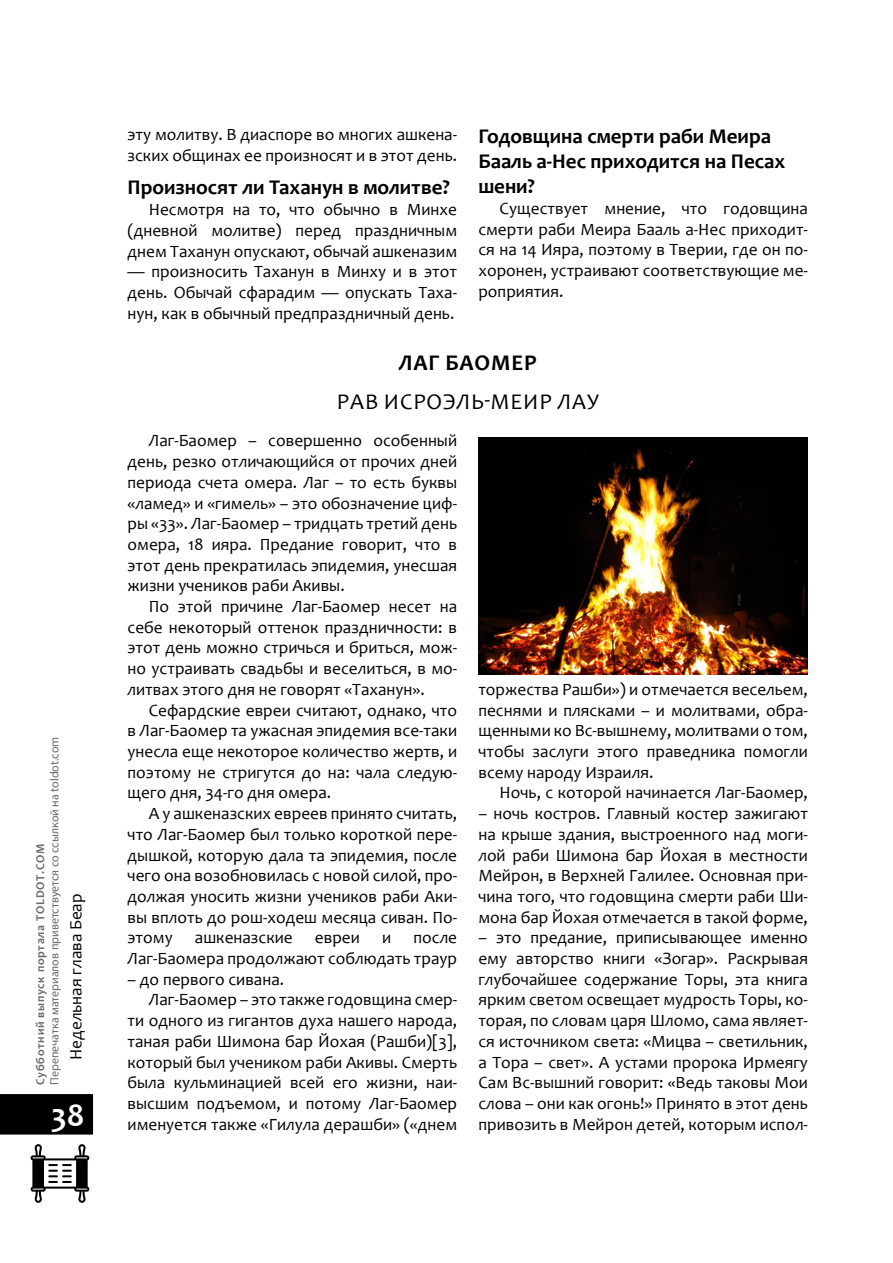
<style>
.page{position:relative;width:893px;height:1263px;background:#fff}
.page>*{position:absolute;margin:0;border:0;box-sizing:border-box;transform-origin:0 0}
.t1{font:700 33px "Candara";color:#fff}
.t2{font:22.5px "Candara";letter-spacing:.04em;color:#000}
.t3{font:700 22.5px "Candara";letter-spacing:.04em;color:#000}
.t4{font:700 21px/25.2px "Candara";color:#000}
.t5{font:17.25px/20.7px "Candara";color:#000;text-align:justify}
.t6{font:12px "Myriad Pro";color:#6c6a67}
.t7{font:700 12px "Candara";letter-spacing:.06em;color:#6c6a67}
</style>
<div class="page">
<div style="left:0;top:1094px;width:93px;height:40px;background:#000"></div>
<svg style="left:31px;top:1144px;width:58px;height:59px"></svg>
<img style="left:478px;top:437px;width:330px;height:237px">
<p class="t6" style="left:47px;top:1085px;width:350px;rotate:-90deg">Перепечатка материалов приветствуется со ссылкой на toldot.com</p>
<h1 class="t1" style="left:51px;top:1095px;width:35px">38</h1>
<p class="t7" style="left:33px;top:1085px;width:243px;rotate:-90deg">Субботний выпуск портала TOLDOT.COM</p>
<p class="t5" style="left:65px;top:1060px;width:168px;rotate:-90deg">Недельная глава Беар</p>
<p class="t5" style="left:128px;top:124px;width:331px">эту молитву. В диаспоре во многих ашкена&shy;зских общинах ее произносят и в этот день.</p>
<p class="t4" style="left:128px;top:175px;width:324px">Произносят ли Таханун в молитве?</p>
<p class="t5" style="left:128px;top:199px;width:331px;text-indent:21px">Несмотря на то, что обычно в Минхе (дневной молитве) перед праздничным днем Таханун опускают, обычай ашкеназим</p>
<p class="t5" style="left:128px;top:261px;width:331px">— произносить Таханун в Минху и в этот день. Обычай сфарадим — опускать Таха&shy;нун, как в обычный предпраздничный день.</p>
<p class="t4" style="left:478px;top:123px;width:308px">Годовщина смерти раби Меира<br>Бааль а-Нес приходится на Песах шени?</p>
<p class="t5" style="left:478px;top:198px;width:331px;text-indent:21px">Существует мнение, что годовщина смерти раби Меира Бааль а-Нес приходит&shy;ся на 14 Ияра, поэтому в Тверии, где он по&shy;хоронен, устраивают соответствующие ме&shy;роприятия.</p>
<h2 class="t3" style="left:399px;top:349px;width:139px">ЛАГ БАОМЕР</h2>
<h2 class="t2" style="left:337px;top:387px;width:263px">РАВ ИСРОЭЛЬ-МЕИР ЛАУ</h2>
<p class="t5" style="left:128px;top:430px;width:331px;text-indent:21px">Лаг-Баомер – совершенно особенный день, резко отличающийся от прочих дней периода счета омера. Лаг – то есть буквы «ламед» и «гимель» – это обозначение циф&shy;ры «33». Лаг-Баомер – тридцать третий день омера, 18 ияра. Предание говорит, что в этот день прекратилась эпидемия, унесшая жизни учеников раби Акивы.</p>
<p class="t5" style="left:128px;top:596px;width:331px;text-indent:21px">По этой причине Лаг-Баомер несет на себе некоторый оттенок праздничности: в этот день можно стричься и бриться, мож&shy;но устраивать свадьбы и веселиться, в мо&shy;литвах этого дня не говорят «Таханун».</p>
<p class="t5" style="left:128px;top:699px;width:331px;text-indent:21px">Сефардские евреи считают, однако, что в Лаг-Баомер та ужасная эпидемия все-таки унесла еще некоторое количество жертв, и поэтому не стригутся до на: чала следую&shy;щего дня, 34-го дня омера.</p>
<p class="t5" style="left:128px;top:803px;width:331px;text-indent:21px">А у ашкеназских евреев принято считать, что Лаг-Баомер был только короткой пере&shy;дышкой, которую дала та эпидемия, после чего она возобновилась с новой силой, про&shy;должая уносить жизни учеников раби Аки&shy;вы вплоть до рош-ходеш месяца сиван. По&shy;этому</p>
<p class="t5" style="left:478px;top:679px;width:331px">торжества Рашби») и отмечается весельем, песнями и плясками – и молитвами, обра&shy;щенными ко Вс-вышнему, молитвами о том, чтобы заслуги этого праведника помогли всему народу Израиля.</p>
<p class="t5" style="left:500px;top:782px;width:310px">Ночь, с которой начинается Лаг-Баомер,</p>
<p class="t5" style="left:478px;top:803px;width:331px">– ночь костров. Главный костер зажигают на крыше здания, выстроенного над моги&shy;лой раби Шимона бар Йохая в местности Мейрон, в Верхней Галилее. Основная при&shy;чина того, что годовщина смерти раби Ши&shy;мона бар Йохая отмечается в такой форме,</p>
<p class="t5" style="left:478px;top:927px;width:331px">– это предание, приписывающее именно ему авторство книги «Зогар». Раскрывая глубочайшее содержание Торы, эта книга ярким светом освещает мудрость Торы, ко&shy;торая, по словам царя Шломо, сама являет&shy;ся источником света: «Мицва – светильник, а Тора – свет». А устами пророка Ирмеягу Сам Вс-вышний говорит: «Ведь таковы Мои слова – они как огонь!» Принято в этот день привозить в Мейрон детей, которым испол-</p>
<p class="t5" style="left:128px;top:927px;width:331px;text-align:right">после<br>Лаг-Баомера продолжают соблюдать траур</p>
<p class="t5" style="left:128px;top:968px;width:158px">– до первого сивана.</p>
<p class="t5" style="left:149px;top:989px;width:310px">Лаг-Баомер – это также годовщина смер-</p>
<p class="t5" style="left:128px;top:1010px;width:331px">ти одного из гигантов духа нашего народа,</p>
<p class="t5" style="left:128px;top:1031px;width:331px">таная раби Шимона бар Йохая (Рашби)[3],</p>
<p class="t5" style="left:128px;top:1051px;width:331px">который был учеником раби Акивы. Смерть</p>
<p class="t5" style="left:128px;top:1072px;width:331px">была кульминацией всей его жизни, наи-</p>
<p class="t5" style="left:128px;top:1093px;width:331px">высшим подъемом, и потому Лаг-Баомер</p>
<p class="t5" style="left:128px;top:1113px;width:331px">именуется также «Гилула дерашби» («днем</p>
<p class="t5" style="left:195px;top:927px;width:99px">ашкеназские</p>
<p class="t5" style="left:315px;top:927px;width:47px">евреи</p>
<p class="t5" style="left:382px;top:927px;width:11px">и</p>
</div>
